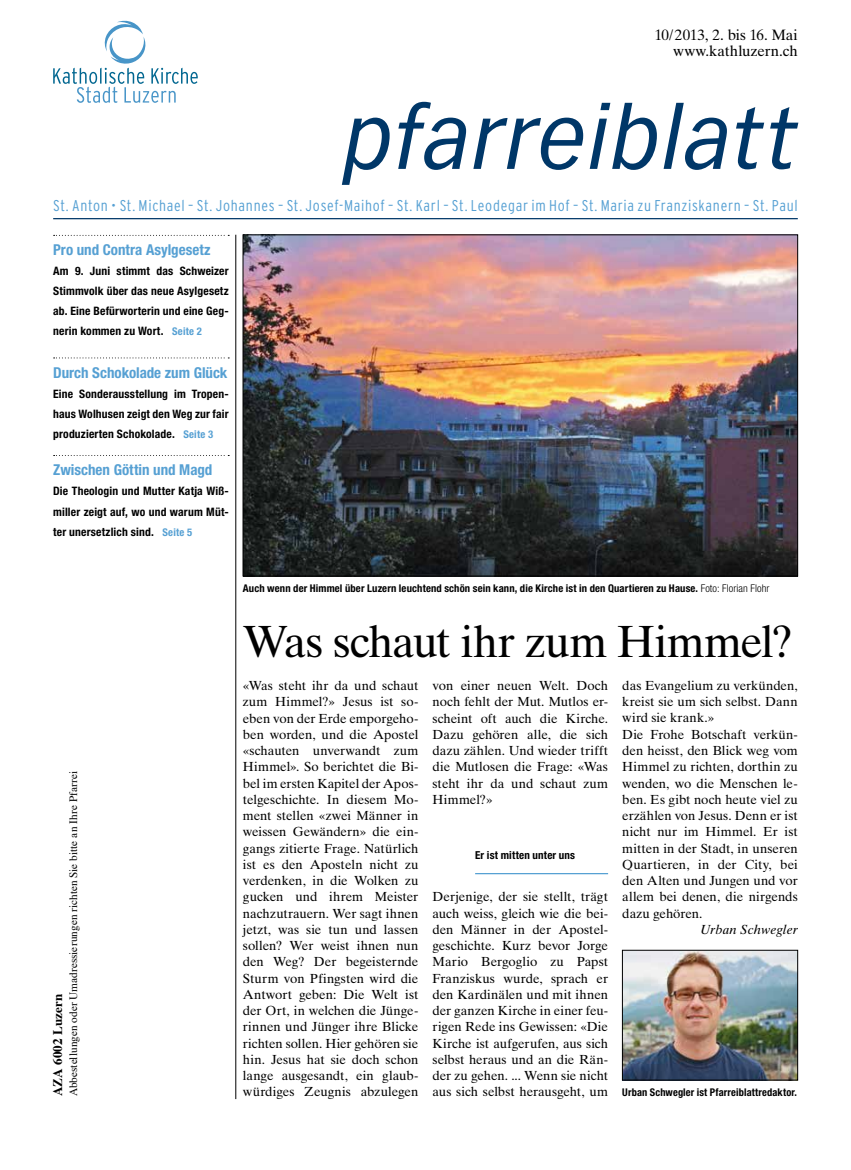
<style>
.page{position:relative;width:851px;height:1170px;background:#fff}
.page>*{position:absolute;margin:0;border:0;box-sizing:border-box;transform-origin:0 0}
.t1{font:italic 85px "Vectora LT Std";letter-spacing:.025em;color:#003768}
.t2{font:45px "Times Ten LT Std";letter-spacing:-.02em;color:#000}
.t3{font:300 condensed 15.62px "Interstate";letter-spacing:.045em;color:#56a0d3}
.t4{font:700 condensed 15px "Helvetica Neue LT Std";color:#56a0d3}
.t5{font:15px/16.2px "Times Ten LT Std";color:#000;text-align:right}
.t6{font:13.12px/16.2px "Times Ten LT Std";letter-spacing:-.005em;color:#000;text-align:justify}
.t7{font:italic 13.12px "Times Ten LT Std";letter-spacing:.005em;color:#000}
.t8{font:700 13.12px "Times";letter-spacing:.01em;color:#000}
.t9{font:700 condensed 11.62px/20px "Helvetica Neue LT Std";letter-spacing:.015em;color:#000;text-align:justify}
.t10{font:11.25px "Times";letter-spacing:.005em;color:#000}
.t11{font:700 condensed 11px "Helvetica Neue LT Std";letter-spacing:.015em;color:#000}
.t12{font:700 condensed 10.62px "Helvetica Neue LT Std";letter-spacing:.01em;color:#000}
.s1{font-size:10.62px;color:#56a0d3}
.s2{font-weight:300}
</style>
<div class="page">
<hr style="left:235px;top:235px;width:1px;height:863px;background:#000">
<hr style="left:53px;top:218px;width:744px;height:1px;background:#003768">
<svg style="left:54px;top:235px;width:175px;height:1px"></svg>
<svg style="left:54px;top:357px;width:175px;height:1px"></svg>
<svg style="left:54px;top:455px;width:175px;height:1px"></svg>
<img style="left:245px;top:237px;width:550px;height:337px">
<img style="left:624px;top:952px;width:171px;height:126px">
<div style="left:622px;top:950px;width:175px;height:130px;border:1px solid #000"></div>
<hr style="left:475px;top:872px;width:133px;height:2px;background:#56a0d3">
<svg style="left:53px;top:21px;width:145px;height:82px"></svg>
<p class="t5" style="left:654px;top:26px;width:144px">10/2013, 2. bis 16. Mai www.kathluzern.ch</p>
<h1 class="t1" style="left:344px;top:90px;width:454px">pfarreiblatt</h1>
<p class="t3" style="left:53px;top:197px;width:746px">St. Anton • St. Michael – St. Johannes – St. Josef-Maihof – St. Karl – St. Leodegar im Hof – St. Maria zu Franziskanern – St. Paul</p>
<p class="t4" style="left:53px;top:241px;width:159px">Pro und Contra Asylgesetz</p>
<p class="t9" style="left:53px;top:261px;width:177px">Am 9. Juni stimmt das Schweizer Stimmvolk über das neue Asylgesetz ab. Eine Befürworterin und eine Geg&shy;nerin kommen zu Wort. <span class="s1">Seite 2</span></p>
<p class="t4" style="left:53px;top:363px;width:176px">Durch Schokolade zum Glück</p>
<p class="t9" style="left:53px;top:383px;width:177px">Eine Sonderausstellung im Tropen&shy;haus Wolhusen zeigt den Weg zur fair produzierten Schokolade. <span class="s1">Seite 3</span></p>
<p class="t4" style="left:53px;top:461px;width:161px">Zwischen Göttin und Magd</p>
<p class="t9" style="left:53px;top:481px;width:177px">Die Theologin und Mutter Katja Wiß&shy;miller zeigt auf, wo und warum Müt&shy;ter unersetzlich sind. <span class="s1">Seite 5</span></p>
<p class="t10" style="left:63px;top:1096px;width:327px;rotate:-90deg">Abbestellungen oder Umadressierungen richten Sie bitte an Ihre Pfarrei</p>
<p class="t8" style="left:45px;top:1096px;width:104px;rotate:-90deg">AZA 6002 Luzern</p>
<p class="t12" style="left:243px;top:582px;width:528px">Auch wenn der Himmel über Luzern leuchtend schön sein kann, die Kirche ist in den Quartieren zu Hause. <span class="s2">Foto: Florian Flohr</span></p>
<h2 class="t2" style="left:243px;top:615px;width:552px">Was schaut ihr zum Himmel?</h2>
<p class="t6" style="left:243px;top:677px;width:177px">«Was steht ihr da und schaut zum Himmel?» Jesus ist so&shy;eben von der Erde emporgeho&shy;ben worden, und die Apostel «schauten unverwandt zum Himmel». So berichtet die Bi&shy;bel im ersten Kapitel der Apos&shy;telgeschichte. In diesem Mo&shy;ment stellen «zwei Männer in weissen Gewändern» die ein&shy;gangs zitierte Frage. Natürlich ist es den Aposteln nicht zu verdenken, in die Wolken zu gucken und ihrem Meister nachzutrauern. Wer sagt ihnen jetzt, was sie tun und lassen sollen? Wer weist ihnen nun den Weg? Der begeisternde Sturm von Pfingsten wird die Antwort geben: Die Welt ist der Ort, in welchen die Jünge&shy;rinnen und Jünger ihre Blicke richten sollen. Hier gehören sie hin. Jesus hat sie doch schon lange ausgesandt, ein glaub&shy;würdiges Zeugnis abzulegen</p>
<p class="t6" style="left:432px;top:677px;width:177px">von einer neuen Welt. Doch noch fehlt der Mut. Mutlos er&shy;scheint oft auch die Kirche.<br>Dazu gehören alle, die sich dazu zählen. Und wieder trifft die Mutlosen die Frage: «Was steht ihr da und schaut zum Himmel?»</p>
<p class="t11" style="left:475px;top:848px;width:101px">Er ist mitten unter uns</p>
<p class="t6" style="left:432px;top:888px;width:177px">Derjenige, der sie stellt, trägt auch weiss, gleich wie die bei&shy;den Männer in der Apostel&shy;geschichte. Kurz bevor Jorge Mario Bergoglio zu Papst Franziskus wurde, sprach er den Kardinälen und mit ihnen der ganzen Kirche in einer feu&shy;rigen Rede ins Gewissen: «Die Kirche ist aufgerufen, aus sich selbst heraus und an die Rän&shy;der zu gehen. ... Wenn sie nicht aus sich selbst herausgeht, um</p>
<p class="t6" style="left:622px;top:677px;width:177px;text-align:left">das Evangelium zu verkünden, kreist sie um sich selbst. Dann wird sie krank.»<br>Die Frohe Botschaft verkün&shy;den heisst, den Blick weg vom<br>Himmel zu richten, dorthin zu wenden, wo die Menschen le&shy;ben. Es gibt noch heute viel zu erzählen von Jesus. Denn er ist nicht nur im Himmel. Er ist mitten in der Stadt, in unseren<br>Quartieren, in der City, bei den Alten und Jungen und vor allem bei denen, die nirgends dazu gehören.</p>
<p class="t7" style="left:700px;top:921px;width:99px">Urban Schwegler</p>
<p class="t12" style="left:622px;top:1086px;width:176px">Urban Schwegler ist Pfarreiblattredaktor.</p>
</div>
